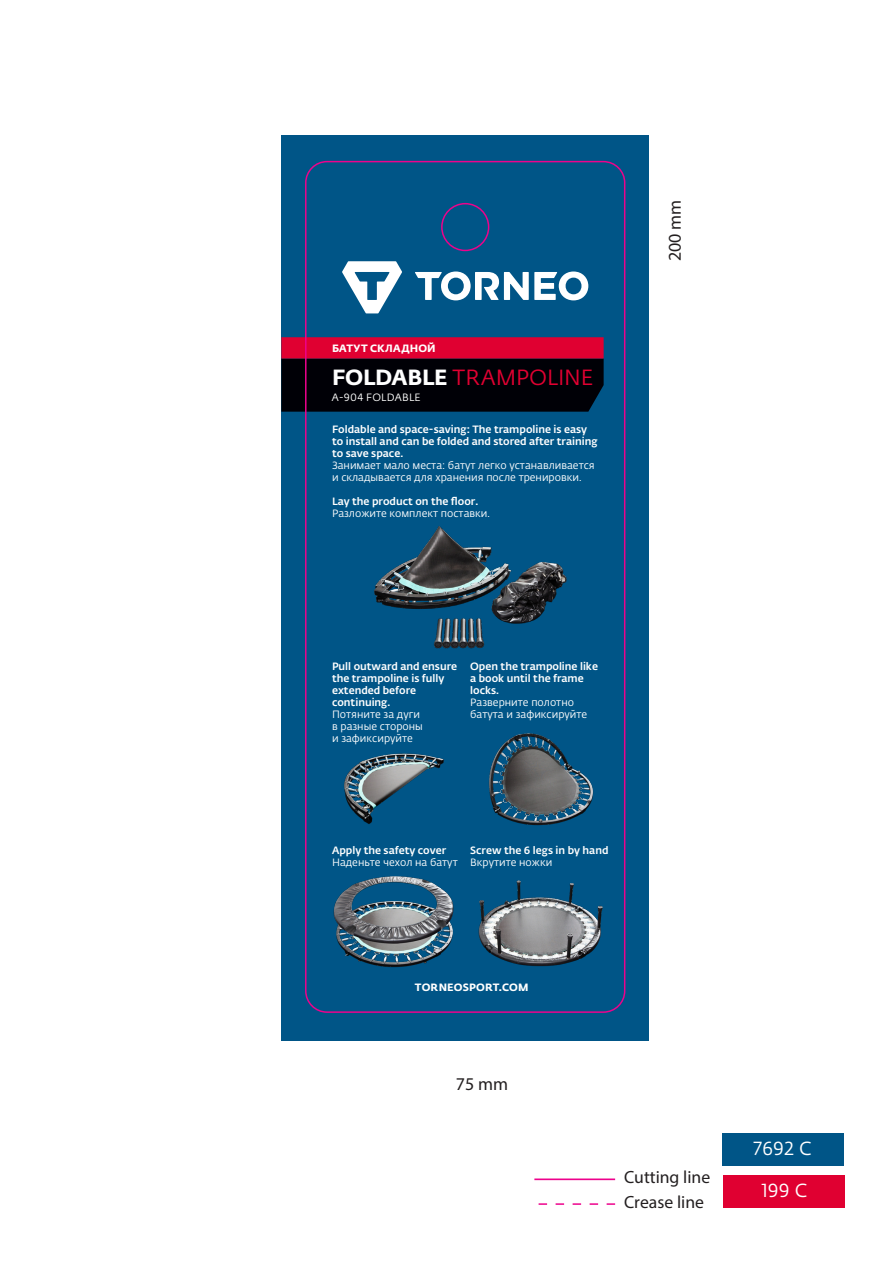
<style>
.page{position:relative;width:893px;height:1263px;background:#fff}
.page>*{position:absolute;margin:0;border:0;box-sizing:border-box;transform-origin:0 0}
.t1{font:21.75px "Fedra Sans Alt Pro";letter-spacing:-.005em;color:#e00031}
.t2{font:18.75px "Fedra Sans Alt Pro";color:#fff}
.t3{font:18px "Myriad Pro";color:#231f20}
.t4{font:17.7px/24.8px "Myriad Pro";color:#231f20}
.t5{font:500 10.5px/12px "Fedra Sans Alt Pro";color:#fff}
.t6{font:10.5px/12px "Fedra Sans Alt Pro";color:#fff}
.t7{font:700 10.5px "Fedra Sans Alt Pro";letter-spacing:.015em;color:#fff}
.t8{font:10.5px "Fedra Sans Alt Pro";letter-spacing:.02em;color:#fff}
.s1{font-weight:700;color:#fff}
</style>
<div class="page">
<div style="left:281px;top:135px;width:368px;height:905px;background:#005587"></div>
<img style="left:374px;top:526px;width:193px;height:123px">
<img style="left:344px;top:753px;width:100px;height:71px">
<img style="left:488px;top:733px;width:106px;height:93px">
<img style="left:478px;top:880px;width:125px;height:87px">
<img style="left:333px;top:876px;width:121px;height:92px">
<svg style="left:342px;top:261px;width:60px;height:52px"></svg>
<svg style="left:415px;top:271px;width:173px;height:29px"></svg>
<svg style="left:538px;top:1203px;width:77px;height:2px"></svg>
<hr style="left:534px;top:1178px;width:81px;height:2px;background:#ed028c">
<div style="left:722px;top:1133px;width:122px;height:33px;background:#005587"></div>
<div style="left:723px;top:1175px;width:122px;height:33px;background:#e00031"></div>
<div style="left:441px;top:203px;width:48px;height:48px;border:2px solid #ed028c;border-radius:50%"></div>
<div style="left:281px;top:358px;width:323px;height:54px;background:#000006"></div>
<div style="left:281px;top:337px;width:323px;height:21px;background:#e00031"></div>
<div style="left:305px;top:161px;width:320px;height:852px;border:2px solid #ed028c;border-radius:21px"></div>
<p class="t7" style="left:332px;top:340px;width:105px">БАТУТ СКЛАДНОЙ</p>
<p class="t8" style="left:332px;top:390px;width:90px">A-904 FOLDABLE</p>
<h1 class="t1" style="left:332px;top:362px;width:263px"><span class="s1">FOLDABLE</span> TRAMPOLINE</h1>
<p class="t5" style="left:332px;top:423px;width:267px">Foldable and space-saving: The trampoline is easy to install and can be folded and stored after training to save space.</p>
<p class="t6" style="left:332px;top:458px;width:264px">Занимает мало места: батут легко устанавливается и складывается для хранения после тренировки.</p>
<p class="t5" style="left:332px;top:495px;width:148px">Lay the product on the floor.</p>
<p class="t6" style="left:332px;top:507px;width:159px">Разложите комплект поставки.</p>
<h3 class="t3" style="left:664px;top:261px;width:63px;rotate:-90deg">200 mm</h3>
<p class="t5" style="left:332px;top:660px;width:127px">Pull outward and ensure the trampoline is fully extended before continuing.</p>
<p class="t6" style="left:332px;top:708px;width:92px">Потяните за дуги в разные стороны и зафиксируйте</p>
<p class="t5" style="left:470px;top:660px;width:129px">Open the trampoline like a book until the frame locks.</p>
<p class="t6" style="left:470px;top:696px;width:119px">Разверните полотно батута и зафиксируйте</p>
<p class="t5" style="left:332px;top:844px;width:116px">Apply the safety cover</p>
<p class="t6" style="left:332px;top:856px;width:127px">Наденьте чехол на батут</p>
<p class="t5" style="left:470px;top:844px;width:140px">Screw the 6 legs in by hand</p>
<p class="t6" style="left:470px;top:856px;width:84px">Вкрутите ножки</p>
<p class="t7" style="left:415px;top:979px;width:115px">TORNEOSPORT.COM</p>
<h3 class="t3" style="left:456px;top:1073px;width:54px">75 mm</h3>
<h3 class="t4" style="left:624px;top:1165px;width:88px">Cutting line<br>Crease line</h3>
<h2 class="t2" style="left:754px;top:1135px;width:60px">7692 C</h2>
<h2 class="t2" style="left:761px;top:1177px;width:47px">199 C</h2>
</div>
